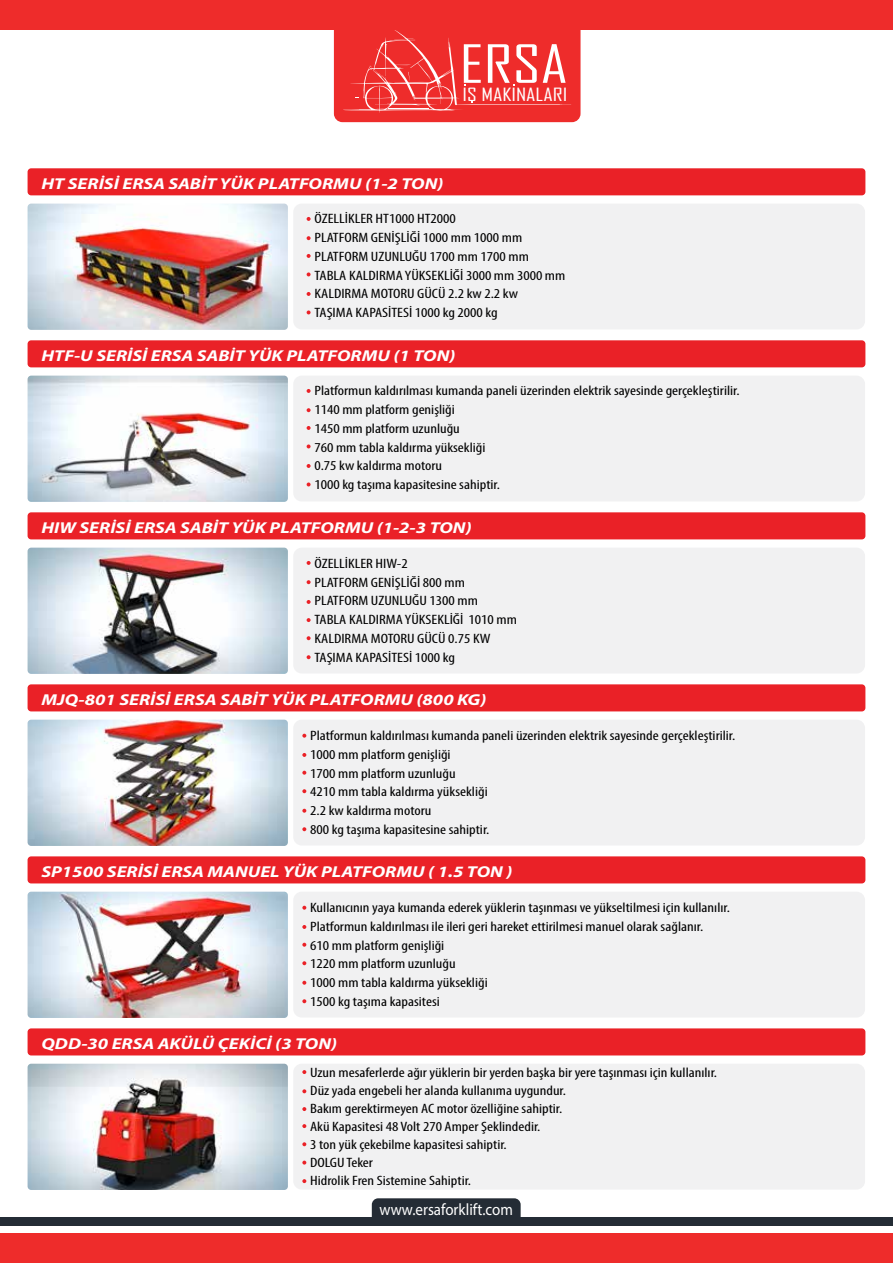
<style>
.page{position:relative;width:893px;height:1263px;background:#fff}
.page>*{position:absolute;margin:0;border:0;box-sizing:border-box;transform-origin:0 0}
.t1{font:50.55px "Agency FB";color:#fff;scale:1.33 1}
.t2{font:17.4px "Agency FB";color:#fff;scale:1.33 1}
.t3{font:16.5px "Myriad Pro";color:#fff;scale:.91 1}
.t4{font:italic 700 15.75px "Myriad Pro";color:#fff;scale:1.21 1}
.t5{font:condensed 13.65px/18.8px "Myriad Pro";color:#000;scale:1.21 1}
</style>
<div class="page">
<svg style="left:334px;top:30px;width:246px;height:92px;background:#ee3736"></svg>
<div style="left:0;top:0;width:893px;height:30px;background:#ee2c2b"></div>
<div style="left:0;top:1233px;width:893px;height:30px;background:#ee2c2b"></div>
<div style="left:0;top:1217px;width:893px;height:9px;background:#242c35"></div>
<div style="left:372px;top:1198px;width:149px;height:19px;background:#242c35"></div>
<div style="left:293px;top:204px;width:572px;height:125px;background:#f1f1f2;border-radius:9px"></div>
<div style="left:28px;top:168px;width:837px;height:27px;background:#ea2127;border-radius:4px"></div>
<img style="left:28px;top:204px;width:260px;height:126px">
<svg style="left:307px;top:217px;width:4px;height:4px"></svg>
<svg style="left:307px;top:236px;width:4px;height:4px"></svg>
<svg style="left:307px;top:254px;width:4px;height:4px"></svg>
<svg style="left:307px;top:272px;width:4px;height:4px"></svg>
<svg style="left:307px;top:292px;width:4px;height:4px"></svg>
<svg style="left:307px;top:310px;width:4px;height:4px"></svg>
<div style="left:293px;top:376px;width:572px;height:125px;background:#f1f1f2;border-radius:9px"></div>
<div style="left:28px;top:340px;width:837px;height:27px;background:#ea2127;border-radius:4px"></div>
<img style="left:28px;top:376px;width:260px;height:126px">
<svg style="left:307px;top:389px;width:4px;height:4px"></svg>
<svg style="left:307px;top:408px;width:4px;height:4px"></svg>
<svg style="left:307px;top:426px;width:4px;height:4px"></svg>
<svg style="left:307px;top:444px;width:4px;height:4px"></svg>
<svg style="left:307px;top:464px;width:4px;height:4px"></svg>
<svg style="left:307px;top:482px;width:4px;height:4px"></svg>
<div style="left:293px;top:548px;width:572px;height:125px;background:#f1f1f2;border-radius:9px"></div>
<div style="left:28px;top:512px;width:837px;height:27px;background:#ea2127;border-radius:4px"></div>
<img style="left:28px;top:548px;width:260px;height:126px">
<div style="left:293px;top:720px;width:572px;height:125px;background:#f1f1f2;border-radius:9px"></div>
<div style="left:28px;top:684px;width:837px;height:27px;background:#ea2127;border-radius:4px"></div>
<img style="left:28px;top:720px;width:260px;height:126px">
<div style="left:293px;top:892px;width:572px;height:125px;background:#f1f1f2;border-radius:9px"></div>
<div style="left:28px;top:856px;width:837px;height:27px;background:#ea2127;border-radius:4px"></div>
<img style="left:28px;top:892px;width:260px;height:126px">
<div style="left:293px;top:1064px;width:572px;height:125px;background:#f1f1f2;border-radius:9px"></div>
<div style="left:28px;top:1028px;width:837px;height:27px;background:#ea2127;border-radius:4px"></div>
<img style="left:28px;top:1064px;width:260px;height:126px">
<svg style="left:302px;top:734px;width:4px;height:4px"></svg>
<svg style="left:302px;top:753px;width:4px;height:4px"></svg>
<svg style="left:302px;top:771px;width:4px;height:4px"></svg>
<svg style="left:302px;top:789px;width:4px;height:4px"></svg>
<svg style="left:302px;top:809px;width:4px;height:4px"></svg>
<svg style="left:302px;top:827px;width:4px;height:4px"></svg>
<svg style="left:302px;top:1070px;width:4px;height:4px"></svg>
<svg style="left:302px;top:1089px;width:4px;height:4px"></svg>
<svg style="left:302px;top:1107px;width:4px;height:4px"></svg>
<svg style="left:302px;top:1124px;width:4px;height:4px"></svg>
<svg style="left:302px;top:1142px;width:4px;height:4px"></svg>
<svg style="left:302px;top:1160px;width:4px;height:4px"></svg>
<svg style="left:302px;top:1179px;width:4px;height:4px"></svg>
<svg style="left:302px;top:906px;width:4px;height:4px"></svg>
<svg style="left:302px;top:925px;width:4px;height:4px"></svg>
<svg style="left:302px;top:943px;width:4px;height:4px"></svg>
<svg style="left:302px;top:961px;width:4px;height:4px"></svg>
<svg style="left:302px;top:981px;width:4px;height:4px"></svg>
<svg style="left:302px;top:999px;width:4px;height:4px"></svg>
<svg style="left:307px;top:561px;width:4px;height:4px"></svg>
<svg style="left:307px;top:580px;width:4px;height:4px"></svg>
<svg style="left:307px;top:600px;width:4px;height:4px"></svg>
<svg style="left:307px;top:618px;width:4px;height:4px"></svg>
<svg style="left:307px;top:636px;width:4px;height:4px"></svg>
<svg style="left:307px;top:655px;width:4px;height:4px"></svg>
<h1 class="t1" style="left:460px;top:33px;width:83px">ERSA</h1>
<p class="t2" style="left:462px;top:84px;width:80px">IS MAKINALARI</p>
<p class="t4" style="left:41px;top:173px;width:334px">HT SERİSİ ERSA SABİT YÜK PLATFORMU (1-2 TON)</p>
<p class="t5" style="left:314px;top:209px;width:209px">ÖZELLİKLER HT1000 HT2000<br>PLATFORM GENİŞLİĞİ 1000 mm 1000 mm PLATFORM UZUNLUĞU 1700 mm 1700 mm<br>TABLA KALDIRMA YÜKSEKLİĞİ 3000 mm 3000 mm KALDIRMA MOTORU GÜCÜ 2.2 kw 2.2 kw<br>TAŞIMA KAPASİTESİ 1000 kg 2000 kg</p>
<p class="t4" style="left:41px;top:345px;width:344px">HTF-U SERİSİ ERSA SABİT YÜK PLATFORMU (1 TON)</p>
<p class="t5" style="left:314px;top:381px;width:353px">Platformun kaldırılması kumanda paneli üzerinden elektrik sayesinde gerçekleştirilir.<br>1140 mm platform genişliği<br>1450 mm platform uzunluğu<br>760 mm tabla kaldırma yüksekliği<br>0.75 kw kaldırma motoru<br>1000 kg taşıma kapasitesine sahiptir.</p>
<p class="t4" style="left:41px;top:517px;width:357px">HIW SERİSİ ERSA SABİT YÜK PLATFORMU (1-2-3 TON)</p>
<p class="t5" style="left:314px;top:554px;width:169px">ÖZELLİKLER HIW-2<br>PLATFORM GENİŞLİĞİ 800 mm<br>PLATFORM UZUNLUĞU 1300 mm<br>TABLA KALDIRMA YÜKSEKLİĞİ 1010 mm<br>KALDIRMA MOTORU GÜCÜ 0.75 KW<br>TAŞIMA KAPASİTESİ 1000 kg</p>
<p class="t4" style="left:41px;top:689px;width:369px">MJQ-801 SERİSİ ERSA SABİT YÜK PLATFORMU (800 KG)</p>
<p class="t5" style="left:310px;top:726px;width:353px">Platformun kaldırılması kumanda paneli üzerinden elektrik sayesinde gerçekleştirilir.<br>1000 mm platform genişliği<br>1700 mm platform uzunluğu<br>4210 mm tabla kaldırma yüksekliği<br>2.2 kw kaldırma motoru<br>800 kg taşıma kapasitesine sahiptir.</p>
<p class="t4" style="left:41px;top:861px;width:391px">SP1500 SERİSİ ERSA MANUEL YÜK PLATFORMU ( 1.5 TON )</p>
<p class="t5" style="left:310px;top:898px;width:348px">Kullanıcının yaya kumanda ederek yüklerin taşınması ve yükseltilmesi için kullanılır.<br>Platformun kaldırılması ile ileri geri hareket ettirilmesi manuel olarak sağlanır.<br>610 mm platform genişliği<br>1220 mm platform uzunluğu<br>1000 mm tabla kaldırma yüksekliği<br>1500 kg taşıma kapasitesi</p>
<p class="t4" style="left:41px;top:1033px;width:246px">QDD-30 ERSA AKÜLÜ ÇEKİCİ (3 TON)</p>
<p class="t5" style="left:310px;top:1063px;width:338px;line-height:18px">Uzun mesaferlerde ağır yüklerin bir yerden başka bir yere taşınması için kullanılır.<br>Düz yada engebeli her alanda kullanıma uygundur.<br>Bakım gerektirmeyen AC motor özelliğine sahiptir.<br>Akü Kapasitesi 48 Volt 270 Amper Şeklindedir.<br>3 ton yük çekebilme kapasitesi sahiptir.<br>DOLGU Teker<br>Hidrolik Fren Sistemine Sahiptir.</p>
<p class="t3" style="left:379px;top:1199px;width:148px">www.ersaforklift.com</p>
</div>
